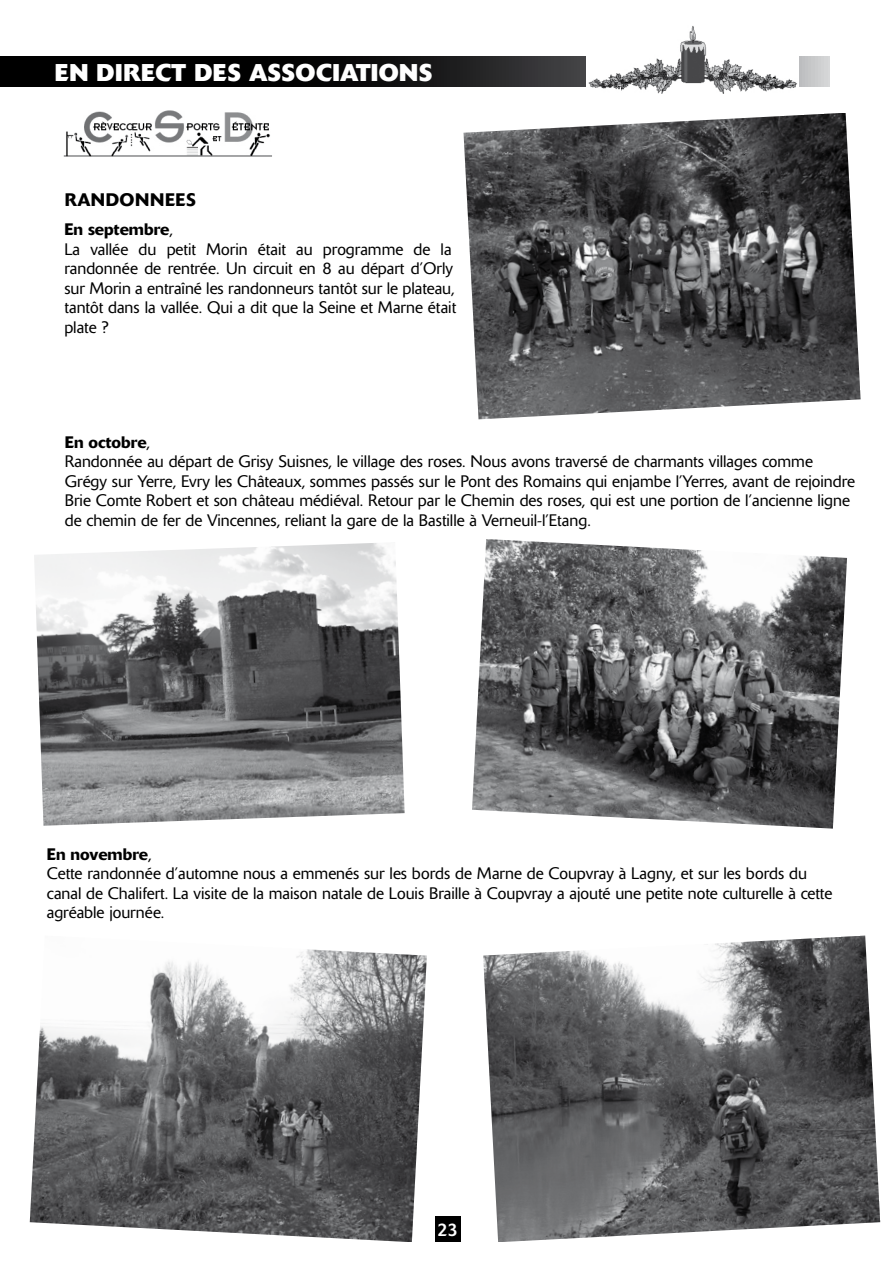
<style>
.page{position:relative;width:893px;height:1263px;background:#fff}
.page>*{position:absolute;margin:0;border:0;box-sizing:border-box;transform-origin:0 0}
.t1{font:700 24px "Delta";letter-spacing:.02em;color:#fff}
.t2{font:500 18px "Delta";letter-spacing:.02em;color:#000}
.t3{font:18px "Delta";color:#fff}
.t4{font:300 16.5px/19.5px "Delta";color:#000}
.s1{font-weight:500}
</style>
<div class="page">
<img style="left:63px;top:110px;width:209px;height:47px">
<img style="left:34px;top:543px;width:371px;height:283px">
<img style="left:472px;top:539px;width:375px;height:290px">
<img style="left:463px;top:113px;width:398px;height:306px">
<img style="left:30px;top:949px;width:397px;height:293px">
<svg style="left:0;top:57px;width:830px;height:29px;background:#181819"></svg>
<div style="left:435px;top:1216px;width:25px;height:26px;background:#000"></div>
<img style="left:587px;top:26px;width:212px;height:68px">
<img style="left:483px;top:935px;width:397px;height:307px">
<h1 class="t1" style="left:55px;top:58px;width:379px">EN DIRECT DES ASSOCIATIONS</h1>
<p class="t2" style="left:65px;top:189px;width:132px">RANDONNEES</p>
<p class="t4" style="left:64px;top:220px;width:393px"><span class="s1">En septembre</span>,<br>La vallée du petit Morin était au programme de la randonnée de rentrée. Un circuit en 8 au départ d’Orly sur Morin a entraîné les randonneurs tantôt sur le plateau, tantôt dans la vallée. Qui a dit que la Seine et Marne était plate ?</p>
<p class="t4" style="left:65px;top:432px;width:792px"><span class="s1">En octobre</span>,<br>Randonnée au départ de Grisy Suisnes, le village des roses. Nous avons traversé de charmants villages comme Grégy sur Yerre, Evry les Châteaux, sommes passés sur le Pont des Romains qui enjambe l’Yerres, avant de rejoindre Brie Comte Robert et son château médiéval. Retour par le Chemin des roses, qui est une portion de l’ancienne ligne de chemin de fer de Vincennes, reliant la gare de la Bastille à Verneuil-l’Etang.</p>
<p class="t4" style="left:47px;top:844px;width:787px"><span class="s1">En novembre</span>,<br>Cette randonnée d’automne nous a emmenés sur les bords de Marne de Coupvray à Lagny, et sur les bords du canal de Chalifert. La visite de la maison natale de Louis Braille à Coupvray a ajouté une petite note culturelle à cette agréable journée.</p>
<p class="t3" style="left:438px;top:1219px;width:22px">23</p>
</div>
